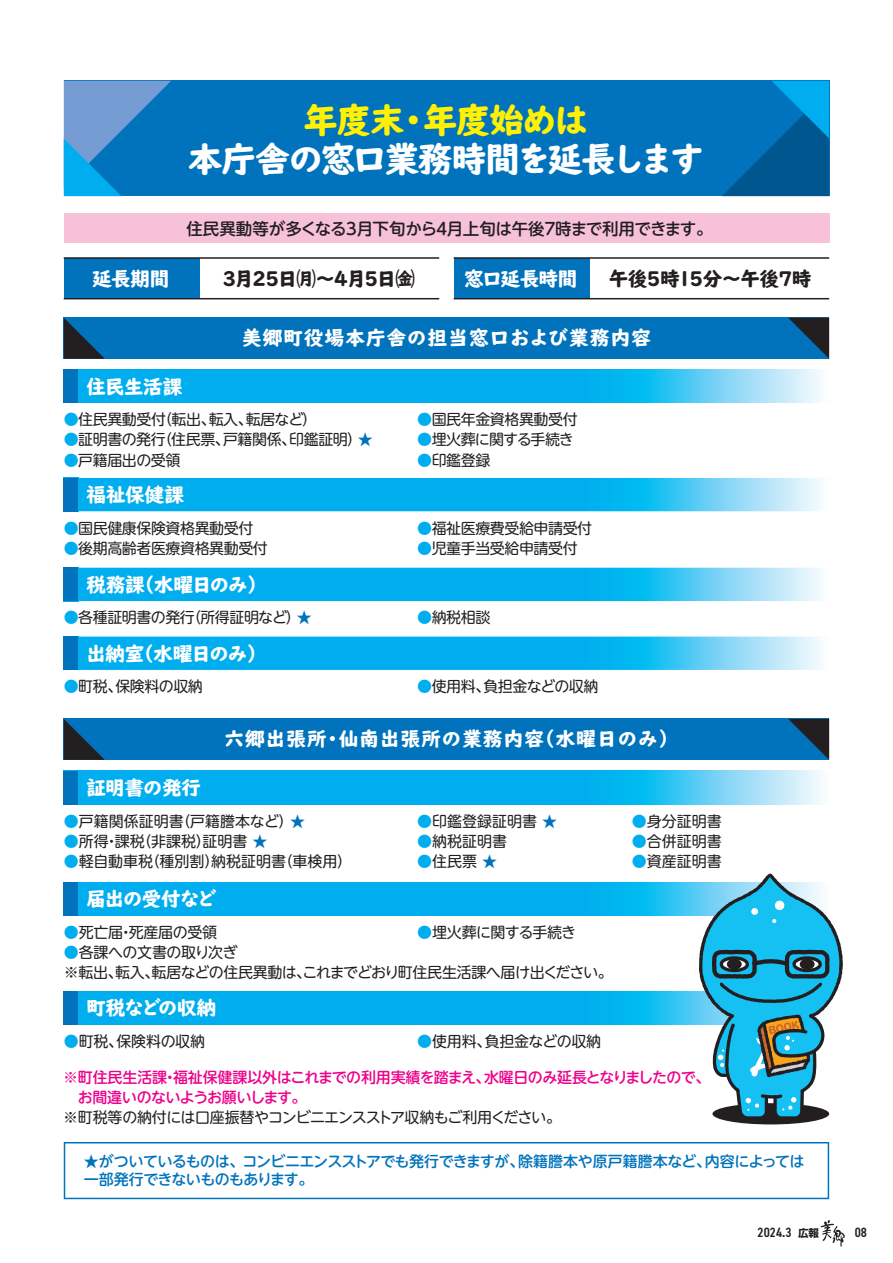
<style>
.page{position:relative;width:893px;height:1263px;background:#fff}
.page>*{position:absolute;margin:0;border:0;box-sizing:border-box;transform-origin:0 0}
.t1{font:34.5px "UD Digi Kyokasho Std Heavy 90 msp RKSJ H";letter-spacing:-.07em;color:#fff}
.t2{font:34.5px "UD Digi Kyokasho Std Heavy 90 msp RKSJ H";letter-spacing:-.05em;color:#fff101}
.t3{font:19.5px "UD Digi Kyokasho Std Heavy 90 msp RKSJ H";letter-spacing:.005em;color:#fff}
.t4{font:19.5px "UD Digi Kyokasho Std Heavy 90 msp RKSJ H";letter-spacing:.06em;color:#fff}
.t5{font:19.5px "UD Digi Kyokasho Std Heavy 90 msp RKSJ H";letter-spacing:-.045em;color:#231f20}
.t6{font:19.5px "UD Digi Kyokasho Std Heavy 90 msp RKSJ H";letter-spacing:-.1em;color:#231f20}
.t7{font:19.5px "UD Digi Kyokasho Std Heavy 90 msp RKSJ H";letter-spacing:-.05em;color:#fff}
.t8{font:19.5px "UD Digi Kyokasho Std Heavy 90 msp RKSJ H";letter-spacing:-.045em;color:#fff}
.t9{font:16.5px "UD Shin M Go Pro Medium 90 msp RKSJ H";letter-spacing:-.02em;color:#231f20}
.t10{font:16.5px "UD Shin M Go Pro Medium 90 msp RKSJ H";letter-spacing:-.065em;color:#231f20}
.t11{font:16.5px "UD Shin M Go Pro Medium 90 msp RKSJ H";color:#231f20}
.t12{font:15px/20.2px "UD Shin M Go Pro Regular 90 msp RKSJ H";letter-spacing:-.03em;color:#231f20}
.t13{font:15px/18px "UD Shin M Go Pro Medium 90 msp RKSJ H";letter-spacing:-.04em;color:#0073bc}
.t14{font:15px/20.2px "UD Shin M Go Pro Regular 90 msp RKSJ H";color:#231f20}
.t15{font:15px/20.2px "UD Shin M Go Pro Medium 90 msp RKSJ H";letter-spacing:-.03em;color:#ed028c}
.t16{font:15px "UD Shin M Go Pro Medium 90 msp RKSJ H";letter-spacing:-.01em;color:#ed028c}
.t17{font:15px "UD Shin M Go Pro Medium 90 msp RKSJ H";color:#0073bc}
.t18{font:15px "UD Shin M Go Pro Regular 90 msp RKSJ H";letter-spacing:-.055em;color:#231f20}
.t19{font:15px "UD Shin M Go Pro Regular 90 msp RKSJ H";color:#0073bc}
.t20{font:600 condensed 13.5px "DIN2014";color:#231f20}
.t21{font:10.5px "UD Shin Go Pro Bold 90 msp RKSJ H";color:#231f20}
.s1{color:#00aeef}
.s2{color:#0073bc}
</style>
<div class="page">
<div style="left:64px;top:213px;width:765px;height:30px;background:#f7c1d9"></div>
<div style="left:64px;top:318px;width:765px;height:41px;background:#0073bc"></div>
<div style="left:454px;top:258px;width:135px;height:41px;background:#0073bc"></div>
<div style="left:64px;top:258px;width:135px;height:41px;background:#0073bc"></div>
<div style="left:64px;top:81px;width:765px;height:115px;background:#0073bc"></div>
<svg style="left:722px;top:81px;width:107px;height:115px"></svg>
<svg style="left:64px;top:318px;width:41px;height:41px"></svg>
<svg style="left:788px;top:318px;width:41px;height:41px"></svg>
<div style="left:64px;top:719px;width:765px;height:41px;background:#0073bc"></div>
<svg style="left:64px;top:1142px;width:765px;height:57px"></svg>
<img style="left:78px;top:369px;width:743px;height:34px">
<img style="left:78px;top:771px;width:744px;height:33px">
<img style="left:78px;top:882px;width:621px;height:33px">
<img style="left:78px;top:991px;width:621px;height:34px">
<div style="left:64px;top:771px;width:14px;height:33px;background:#0073bc"></div>
<div style="left:64px;top:369px;width:14px;height:34px;background:#0073bc"></div>
<div style="left:64px;top:882px;width:14px;height:33px;background:#0073bc"></div>
<div style="left:64px;top:991px;width:14px;height:34px;background:#0073bc"></div>
<div style="left:712px;top:1103px;width:117px;height:21px;background:#231f20;border-radius:50%"></div>
<svg style="left:699px;top:874px;width:144px;height:246px"></svg>
<svg style="left:64px;top:81px;width:107px;height:115px"></svg>
<img style="left:78px;top:568px;width:743px;height:33px">
<div style="left:64px;top:568px;width:14px;height:33px;background:#0073bc"></div>
<img style="left:78px;top:637px;width:743px;height:33px">
<div style="left:64px;top:637px;width:14px;height:33px;background:#0073bc"></div>
<img style="left:78px;top:478px;width:743px;height:33px">
<div style="left:64px;top:478px;width:14px;height:33px;background:#0073bc"></div>
<hr style="left:64px;top:298px;width:375px;height:1px;background:#231f20">
<hr style="left:64px;top:257px;width:375px;height:2px;background:#231f20">
<hr style="left:454px;top:298px;width:375px;height:1px;background:#231f20">
<hr style="left:454px;top:257px;width:375px;height:2px;background:#231f20">
<svg style="left:64px;top:719px;width:41px;height:41px"></svg>
<svg style="left:788px;top:719px;width:41px;height:41px"></svg>
<svg style="left:821px;top:1220px;width:24px;height:26px"></svg>
<h1 class="t2" style="left:304px;top:107px;width:102px">年度末</h1>
<h1 class="t1" style="left:188px;top:146px;width:518px">本庁舎の窓口業務時間を延長します</h1>
<h1 class="t2" style="left:423px;top:107px;width:167px">年度始めは</h1>
<h1 class="t2" style="left:396px;top:107px;width:36px">・</h1>
<h2 class="t3" style="left:92px;top:271px;width:78px">延長期間</h2>
<p class="t11" style="left:186px;top:222px;width:162px">住民異動等が多くなる</p>
<p class="t9" style="left:447px;top:222px;width:99px">月上旬は午後</p>
<p class="t10" style="left:555px;top:222px;width:159px">時まで利用できます。</p>
<p class="t9" style="left:357px;top:222px;width:82px">月下旬から</p>
<p class="t9" style="left:343px;top:222px;width:18px">３</p>
<p class="t9" style="left:433px;top:222px;width:18px">４</p>
<p class="t9" style="left:542px;top:222px;width:18px">７</p>
<h2 class="t6" style="left:222px;top:271px;width:194px">3月25日㈪～4月5日㈮</h2>
<h2 class="t3" style="left:464px;top:271px;width:115px">窓口延長時間</h2>
<h2 class="t5" style="left:609px;top:271px;width:204px">午後5時15分～午後7時</h2>
<h2 class="t4" style="left:242px;top:331px;width:410px">美郷町役場本庁舎の担当窓口および業務内容</h2>
<h2 class="t3" style="left:87px;top:379px;width:97px">住民生活課</h2>
<p class="t12" style="left:246px;top:411px;width:73px">転居など(</p>
<p class="t12" style="left:158px;top:411px;width:60px">（転出、</p>
<p class="t12" style="left:64px;top:411px;width:104px"><span class="s1">●</span>住民異動受付</p>
<p class="t12" style="left:209px;top:411px;width:46px">転入、</p>
<p class="t12" style="left:157px;top:432px;width:74px">（住民票、</p>
<p class="t12" style="left:289px;top:432px;width:74px">印鑑証明(</p>
<p class="t12" style="left:64px;top:432px;width:104px"><span class="s1">●</span>証明書の発行</p>
<p class="t12" style="left:64px;top:452px;width:118px"><span class="s1">●</span>戸籍届出の受領</p>
<p class="t12" style="left:223px;top:432px;width:75px">戸籍関係、</p>
<p class="t19" style="left:358px;top:434px;width:16px">★</p>
<h2 class="t3" style="left:87px;top:487px;width:99px">福祉保健課</h2>
<p class="t12" style="left:64px;top:520px;width:191px"><span class="s1">●</span>国民健康保険資格異動受付</p>
<p class="t12" style="left:64px;top:540px;width:206px"><span class="s1">●</span>後期高齢者医療資格異動受付</p>
<h2 class="t3" style="left:135px;top:577px;width:134px">（水曜日のみ(</h2>
<h2 class="t3" style="left:87px;top:577px;width:60px">税務課</h2>
<p class="t12" style="left:186px;top:610px;width:127px">（所得証明など）<span class="s2">★</span></p>
<p class="t12" style="left:64px;top:610px;width:133px"><span class="s1">●</span>各種証明書の発行</p>
<h2 class="t3" style="left:134px;top:646px;width:134px">（水曜日のみ(</h2>
<h2 class="t3" style="left:87px;top:646px;width:59px">出納室</h2>
<p class="t12" style="left:115px;top:678px;width:89px">保険料の収納</p>
<p class="t12" style="left:64px;top:678px;width:60px"><span class="s1">●</span>町税、</p>
<p class="t12" style="left:417px;top:411px;width:162px"><span class="s1">●</span>国民年金資格異動受付</p>
<p class="t18" style="left:417px;top:434px;width:158px"><span class="s1">●</span>埋火葬に関する手続き</p>
<p class="t12" style="left:417px;top:452px;width:75px"><span class="s1">●</span>印鑑登録</p>
<p class="t12" style="left:417px;top:520px;width:177px"><span class="s1">●</span>福祉医療費受給申請受付</p>
<p class="t12" style="left:417px;top:540px;width:162px"><span class="s1">●</span>児童手当受給申請受付</p>
<p class="t12" style="left:417px;top:610px;width:75px"><span class="s1">●</span>納税相談</p>
<p class="t12" style="left:483px;top:678px;width:117px">負担金などの収納</p>
<p class="t12" style="left:417px;top:678px;width:75px"><span class="s1">●</span>使用料、</p>
<h2 class="t3" style="left:87px;top:780px;width:116px">証明書の発行</h2>
<h2 class="t3" style="left:535px;top:732px;width:144px">（水曜日のみ(</h2>
<h2 class="t4" style="left:339px;top:732px;width:207px">仙南出張所の業務内容</h2>
<h2 class="t3" style="left:224px;top:732px;width:104px">六郷出張所</h2>
<h2 class="t3" style="left:323px;top:732px;width:21px">・</h2>
<p class="t12" style="left:176px;top:813px;width:119px">（戸籍謄本など(</p>
<p class="t14" style="left:137px;top:813px;width:132px;text-indent:-73px"><span class="s1">●</span>戸籍関係証明書<br>（非課税証明書 <span class="s2">★</span></p>
<p class="t19" style="left:290px;top:815px;width:16px">★</p>
<p class="t12" style="left:196px;top:833px;width:16px">）</p>
<p class="t12" style="left:64px;top:833px;width:82px"><span class="s1">●</span>所得課税</p>
<p class="t12" style="left:104px;top:833px;width:16px">・</p>
<p class="t14" style="left:145px;top:853px;width:142px">（種別割納税証明書</p>
<p class="t12" style="left:204px;top:853px;width:16px">）</p>
<p class="t12" style="left:278px;top:853px;width:75px">（車検用(</p>
<p class="t12" style="left:64px;top:853px;width:91px"><span class="s1">●</span>軽自動車税</p>
<h2 class="t7" style="left:87px;top:891px;width:131px">届出の受付など</h2>
<p class="t14" style="left:417px;top:813px;width:141px"><span class="s1">●</span>印鑑登録証明書 <span class="s2">★</span></p>
<p class="t12" style="left:417px;top:833px;width:91px"><span class="s1">●</span>納税証明書</p>
<p class="t12" style="left:417px;top:853px;width:81px"><span class="s1">●</span>住民票 <span class="s2">★</span></p>
<p class="t12" style="left:64px;top:924px;width:155px"><span class="s1">●</span>死亡届死産届の受領</p>
<p class="t12" style="left:417px;top:924px;width:161px"><span class="s1">●</span>埋火葬に関する手続き</p>
<p class="t12" style="left:119px;top:924px;width:16px">・</p>
<p class="t12" style="left:152px;top:944px;width:463px;text-indent:-88px"><span class="s1">●</span>各課への文書の取り次ぎ<br>転居などの住民異動はこれまでどおり町住民生活課へ届け出ください。</p>
<p class="t12" style="left:64px;top:964px;width:61px">※転出、</p>
<p class="t12" style="left:115px;top:964px;width:46px">転入、</p>
<p class="t12" style="left:296px;top:964px;width:16px">、</p>
<h2 class="t8" style="left:87px;top:1000px;width:131px">町税などの収納</h2>
<p class="t12" style="left:117px;top:1033px;width:90px">保険料の収納</p>
<p class="t12" style="left:64px;top:1033px;width:61px"><span class="s1">●</span>町税、</p>
<p class="t12" style="left:485px;top:1033px;width:118px">負担金などの収納</p>
<p class="t12" style="left:417px;top:1033px;width:76px"><span class="s1">●</span>使用料、</p>
<p class="t12" style="left:632px;top:813px;width:91px"><span class="s1">●</span>身分証明書</p>
<p class="t12" style="left:632px;top:833px;width:91px"><span class="s1">●</span>合併証明書</p>
<p class="t12" style="left:632px;top:853px;width:91px"><span class="s1">●</span>資産証明書</p>
<p class="t16" style="left:63px;top:1071px;width:429px">※町住民生活課福祉保健課以外はこれまでの利用実績を踏まえ、</p>
<p class="t15" style="left:484px;top:1069px;width:228px">水曜日のみ延長となりましたので、</p>
<p class="t15" style="left:63px;top:1069px;width:245px;text-indent:100px">・<br>　お間違いのないようお願いします。</p>
<p class="t12" style="left:63px;top:1109px;width:499px">※町税等の納付には口座振替やコンビニエンスストア収納もご利用ください。</p>
<p class="t13" style="left:84px;top:1155px;width:442px">★がついているものは、コンビニエンスストアでも発行できますが、一部発行できないものもあります。</p>
<p class="t17" style="left:518px;top:1156px;width:195px">除籍謄本や原戸籍謄本など、</p>
<p class="t13" style="left:705px;top:1155px;width:101px">内容によっては</p>
<p class="t21" style="left:798px;top:1229px;width:22px">広報</p>
<p class="t20" style="left:757px;top:1228px;width:36px">2024.3</p>
<p class="t20" style="left:855px;top:1228px;width:14px">08</p>
</div>
